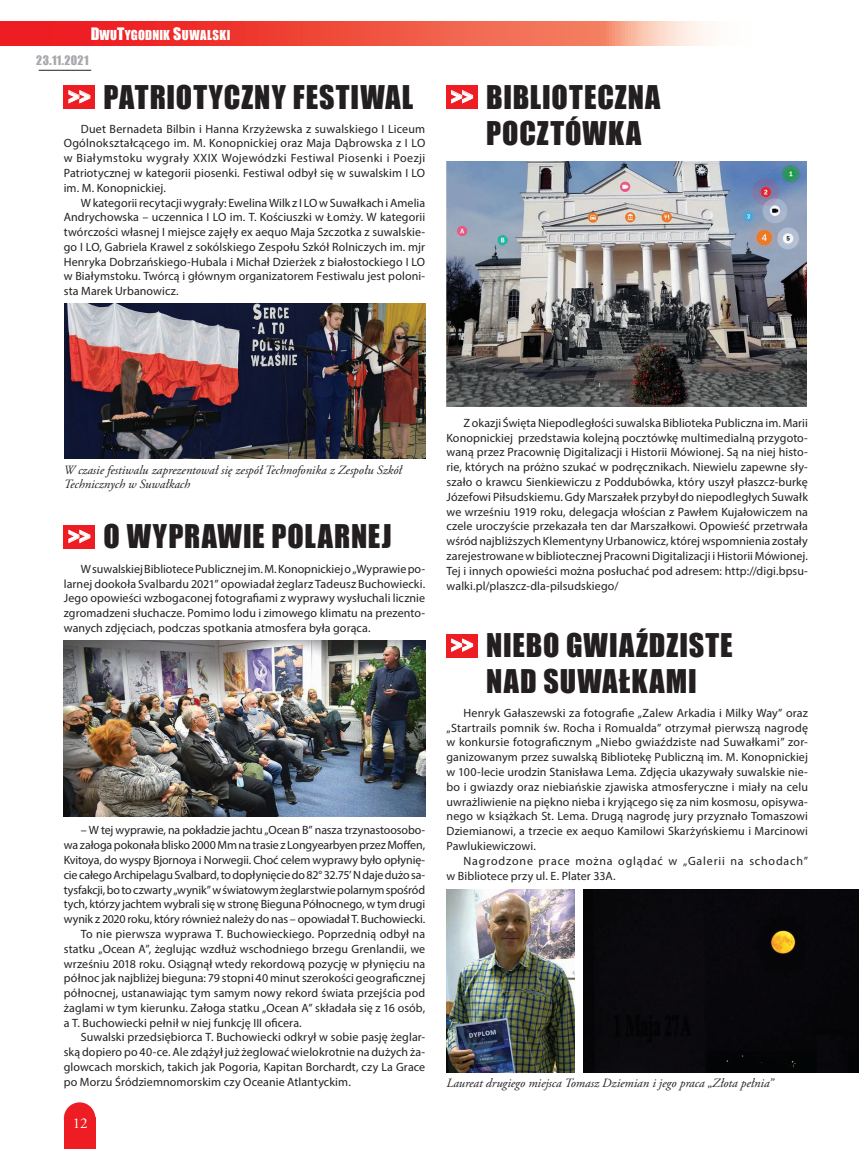
<style>
.page{position:relative;width:859px;height:1149px;background:#fff}
.page>*{position:absolute;margin:0;border:0;box-sizing:border-box;transform-origin:0 0}
.t1{font:30px/36px "Impact";letter-spacing:.035em;color:#231f20}
.t2{font:24.6px "Impact";color:#fff;scale:.87 1}
.t3{font:15px "Adobe Garamond Pro";color:#fff}
.t4{font:italic 12.6px/14.7px "Adobe Garamond Pro";color:#231f20}
.t5{font:12.6px "Impact";letter-spacing:.015em;color:#fff}
.t6{font:12px/14.7px "Myriad Pro";letter-spacing:.005em;color:#231f20;text-align:justify}
.t7{font:12px/14.7px "Myriad Pro";letter-spacing:.065em;color:#231f20}
.t8{font:12px "Impact";letter-spacing:.03em;color:#a8a9ad}
.s1{font-size:15.75px}
</style>
<div class="page">
<hr style="left:39px;top:70px;width:52px;height:1px;background:#231f20">
<div style="left:64px;top:1101px;width:31px;height:33px;background:#ee1d23;border-radius:50%"></div>
<div style="left:64px;top:1117px;width:31px;height:31px;background:#ee1d23"></div>
<svg style="left:0;top:21px;width:709px;height:24px;background:#f15a4d"></svg>
<div style="left:64px;top:85px;width:31px;height:24px;background:#ee1d23"></div>
<svg style="left:69px;top:90px;width:21px;height:13px"></svg>
<img style="left:64px;top:304px;width:361px;height:154px">
<div style="left:446px;top:85px;width:32px;height:24px;background:#ee1d23"></div>
<svg style="left:451px;top:90px;width:22px;height:13px"></svg>
<img style="left:446px;top:161px;width:360px;height:245px">
<div style="left:446px;top:633px;width:32px;height:24px;background:#ee1d23"></div>
<svg style="left:451px;top:638px;width:22px;height:13px"></svg>
<div style="left:584px;top:889px;width:275px;height:183px;background:#08070b"></div>
<img style="left:446px;top:889px;width:128px;height:183px">
<img style="left:64px;top:640px;width:361px;height:175px">
<div style="left:64px;top:524px;width:31px;height:24px;background:#ee1d23"></div>
<svg style="left:69px;top:530px;width:21px;height:12px"></svg>
<p class="t5" style="left:96px;top:25px;width:141px"><span class="s1">D</span>WU<span class="s1">T</span>YGODNIK <span class="s1">S</span>UWALSKI</p>
<p class="t5" style="left:91px;top:25px;width:141px"><span class="s1">D</span>WU<span class="s1">T</span>YGODNIK <span class="s1">S</span>UWALSKI</p>
<p class="t8" style="left:36px;top:51px;width:54px">23.11.2021</p>
<h1 class="t1" style="left:104px;top:78px;width:311px">PATRIOTYCZNY FESTIWAL</h1>
<p class="t6" style="left:64px;top:121px;width:363px;text-indent:17px">Duet Bernadeta Bilbin i Hanna Krzyżewska z suwalskiego I Liceum Ogólnokształcącego im. M. Konopnickiej oraz Maja Dąbrowska z I LO w Białymstoku wygrały XXIX Wojewódzki Festiwal Piosenki i Poezji Patriotycznej w kategorii piosenki. Festiwal odbył się w suwalskim I LO im. M. Konopnickiej.</p>
<p class="t6" style="left:64px;top:195px;width:363px;text-indent:17px">W kategorii recytacji wygrały: Ewelina Wilk z I LO w Suwałkach i Amelia Andrychowska – uczennica I LO im. T. Kościuszki w Łomży. W kategorii twórczości własnej I miejsce zajęły ex aequo Maja Szczotka z suwalskie&shy;go I LO, Gabriela Krawel z sokólskiego Zespołu Szkół Rolniczych im. mjr Henryka Dobrzańskiego-Hubala i Michał Dzierżek z białostockiego I LO w Białymstoku. Twórcą i głównym organizatorem Festiwalu jest poloni&shy;sta Marek Urbanowicz.</p>
<h2 class="t2" style="left:68px;top:78px;width:27px">&gt;&gt;</h2>
<h2 class="t2" style="left:451px;top:78px;width:27px">&gt;&gt;</h2>
<h1 class="t1" style="left:486px;top:78px;width:176px">BIBLIOTECZNA<br>POCZTÓWKA</h1>
<p class="t4" style="left:64px;top:462px;width:339px">W czasie festiwalu zaprezentował się zespół Technofonika z Zespołu Szkół<br>Technicznych w Suwałkach</p>
<h1 class="t1" style="left:104px;top:517px;width:290px">O WYPRAWIE POLARNEJ</h1>
<p class="t6" style="left:64px;top:561px;width:363px;text-indent:17px">W suwalskiej Bibliotece Publicznej im. M. Konopnickiej o „Wyprawie po&shy;larnej dookoła Svalbardu 2021” opowiadał żeglarz Tadeusz Buchowiecki.<br>Jego opowieści wzbogaconej fotografiami z wyprawy wysłuchali licznie zgromadzeni słuchacze. Pomimo lodu i zimowego klimatu na prezento&shy;wanych zdjęciach, podczas spotkania atmosfera była gorąca.</p>
<h2 class="t2" style="left:68px;top:517px;width:27px">&gt;&gt;</h2>
<p class="t6" style="left:81px;top:822px;width:346px">– W tej wyprawie, na pokładzie jachtu „Ocean B” nasza trzynastoosobo-</p>
<p class="t6" style="left:64px;top:837px;width:363px">wa załoga pokonała blisko 2000 Mm na trasie z Longyearbyen przez Moffen,</p>
<p class="t6" style="left:64px;top:852px;width:363px">Kvitoya, do wyspy Bjornoya i Norwegii. Choć celem wyprawy było opłynię-</p>
<p class="t6" style="left:64px;top:867px;width:363px">cie całego Archipelagu Svalbard, to dopłynięcie do 82° 32.75’ N daje dużo sa-</p>
<p class="t6" style="left:64px;top:881px;width:363px">tysfakcji, bo to czwarty „wynik” w światowym żeglarstwie polarnym spośród</p>
<p class="t6" style="left:64px;top:896px;width:363px">tych, którzy jachtem wybrali się w stronę Bieguna Północnego, w tym drugi</p>
<p class="t6" style="left:64px;top:911px;width:363px">wynik z 2020 roku, który również należy do nas – opowiadał T. Buchowiecki.</p>
<p class="t6" style="left:81px;top:926px;width:346px">To nie pierwsza wyprawa T. Buchowieckiego. Poprzednią odbył na</p>
<p class="t6" style="left:64px;top:940px;width:363px">statku „Ocean A”, żeglując wzdłuż wschodniego brzegu Grenlandii, we</p>
<p class="t6" style="left:64px;top:955px;width:363px">wrześniu 2018 roku. Osiągnął wtedy rekordową pozycję w płynięciu na</p>
<p class="t6" style="left:64px;top:970px;width:363px">północ jak najbliżej bieguna: 79 stopni 40 minut szerokości geograficznej</p>
<p class="t6" style="left:64px;top:985px;width:363px">północnej, ustanawiając tym samym nowy rekord świata przejścia pod</p>
<p class="t6" style="left:64px;top:999px;width:363px">żaglami w tym kierunku. Załoga statku „Ocean A” składała się z 16 osób,</p>
<p class="t6" style="left:64px;top:1014px;width:239px">a T. Buchowiecki pełnił w niej funkcję III oficera.</p>
<p class="t6" style="left:81px;top:1029px;width:346px">Suwalski przedsiębiorca T. Buchowiecki odkrył w sobie pasję żeglar-</p>
<p class="t6" style="left:64px;top:1044px;width:363px">ską dopiero po 40-ce. Ale zdążył już żeglować wielokrotnie na dużych ża-</p>
<p class="t6" style="left:64px;top:1059px;width:363px">glowcach morskich, takich jak Pogoria, Kapitan Borchardt, czy La Grace</p>
<p class="t6" style="left:64px;top:1073px;width:289px">po Morzu Śródziemnomorskim czy Oceanie Atlantyckim.</p>
<p class="t3" style="left:73px;top:1113px;width:16px">12</p>
<p class="t6" style="left:446px;top:415px;width:363px;text-indent:17px">Z okazji Święta Niepodległości suwalska Biblioteka Publiczna im. Marii Konopnickiej przedstawia kolejną pocztówkę multimedialną przygoto&shy;waną przez Pracownię Digitalizacji i Historii Mówionej. Są na niej histo&shy;rie, których na próżno szukać w podręcznikach. Niewielu zapewne sły&shy;szało o krawcu Sienkiewiczu z Poddubówka, który uszył płaszcz-burkę Józefowi Piłsudskiemu. Gdy Marszałek przybył do niepodległych Suwałk we wrześniu 1919 roku, delegacja włościan z Pawłem Kujałowiczem na czele uroczyście przekazała ten dar Marszałkowi. Opowieść przetrwała wśród najbliższych Klementyny Urbanowicz, której wspomnienia zostały zarejestrowane w bibliotecznej Pracowni Digitalizacji i Historii Mówionej.<br>Tej i innych opowieści można posłuchać pod adresem: http://digi.bpsu&shy;walki.pl/plaszcz-dla-pilsudskiego/</p>
<h1 class="t1" style="left:486px;top:626px;width:248px">NIEBO GWIAŹDZISTE<br>NAD SUWAŁKAMI</h1>
<p class="t6" style="left:446px;top:705px;width:363px;text-indent:17px">Henryk Gałaszewski za fotografie „Zalew Arkadia i Milky Way” oraz „Startrails pomnik św. Rocha i Romualda” otrzymał pierwszą nagrodę w konkursie fotograficznym „Niebo gwiaździste nad Suwałkami” zor&shy;ganizowanym przez suwalską Bibliotekę Publiczną im. M. Konopnickiej w 100-lecie urodzin Stanisława Lema. Zdjęcia ukazywały suwalskie nie&shy;bo i gwiazdy oraz niebiańskie zjawiska atmosferyczne i miały na celu uwrażliwienie na piękno nieba i kryjącego się za nim kosmosu, opisywa&shy;nego w książkach St. Lema. Drugą nagrodę jury przyznało Tomaszowi Dziemianowi, a trzecie ex aequo Kamilowi Skarżyńskiemu i Marcinowi Pawlukiewiczowi.</p>
<p class="t7" style="left:446px;top:852px;width:363px;text-indent:17px">Nagrodzone prace można oglądać w „Galerii na schodach” w Bibliotece przy ul. E. Plater 33A.</p>
<h2 class="t2" style="left:451px;top:626px;width:27px">&gt;&gt;</h2>
<p class="t4" style="left:446px;top:1075px;width:328px">Laureat drugiego miejsca Tomasz Dziemian i jego praca „Złota pełnia”</p>
</div>
